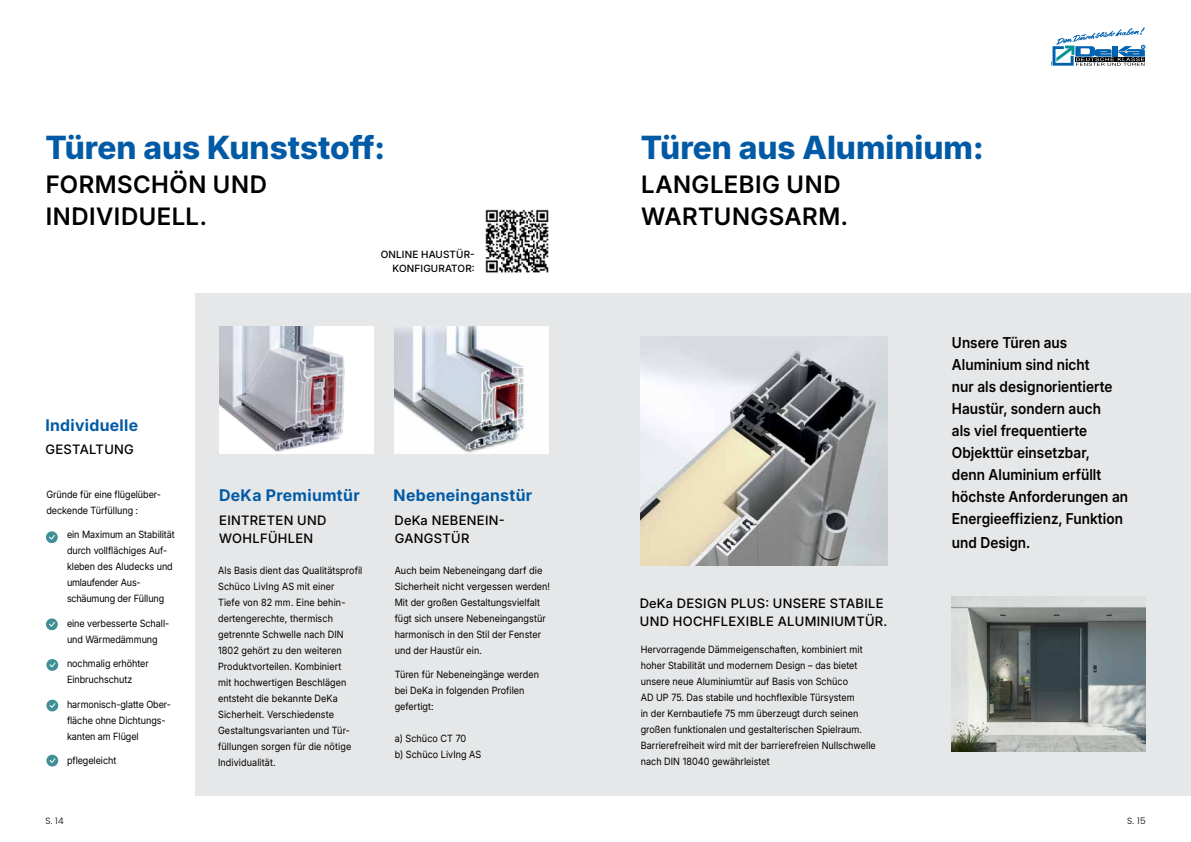
<style>
.page{position:relative;width:1191px;height:842px;background:#fff}
.page>*{position:absolute;margin:0;border:0;box-sizing:border-box;transform-origin:0 0}
.t1{font:800 32px "Inter 18 pt";color:#005aa5}
.t2{font:600 24px/32px "Inter 18 pt";letter-spacing:.02em;color:#000}
.t3{font:700 16px "Inter 18 pt";letter-spacing:.02em;color:#005aa5}
.t4{font:600 15px/22px "Inter 18 pt";letter-spacing:.005em;color:#000;scale:.92 1}
.t5{font:500 13px/18px "Inter 18 pt";letter-spacing:.025em;color:#000}
.t6{font:10px/16px "Inter 18 pt";letter-spacing:.005em;color:#000;scale:.92 1}
.t7{font:500 10px/14px "Inter 18 pt";letter-spacing:.015em;color:#000;text-align:right}
.t8{font:300 9px "Poppins";color:#000}
</style>
<div class="page">
<svg style="left:1051px;top:27px;width:94px;height:39px"></svg>
<div style="left:0;top:293px;width:1191px;height:503px;background:#e6e7e8"></div>
<img style="left:219px;top:326px;width:154px;height:128px">
<img style="left:394px;top:326px;width:155px;height:128px">
<img style="left:641px;top:336px;width:246px;height:229px">
<div style="left:0;top:270px;width:194px;height:539px;background:#fff"></div>
<img style="left:485px;top:209px;width:64px;height:64px">
<img style="left:952px;top:597px;width:193px;height:155px">
<svg style="left:46px;top:531px;width:12px;height:12px"></svg>
<svg style="left:46px;top:618px;width:12px;height:12px"></svg>
<svg style="left:46px;top:659px;width:12px;height:12px"></svg>
<svg style="left:46px;top:700px;width:12px;height:11px"></svg>
<svg style="left:46px;top:755px;width:12px;height:12px"></svg>
<h1 class="t1" style="left:45px;top:124px;width:341px">Türen aus Kunststoff:</h1>
<h1 class="t1" style="left:641px;top:124px;width:344px">Türen aus Aluminium:</h1>
<h2 class="t2" style="left:46px;top:168px;width:223px">FORMSCHÖN UND<br>INDIVIDUELL.</h2>
<p class="t7" style="left:381px;top:247px;width:95px">ONLINE HAUSTÜR-<br>KONFIGURATOR:</p>
<h3 class="t3" style="left:45px;top:413px;width:94px">Individuelle</h3>
<h3 class="t5" style="left:45px;top:440px;width:90px">GESTALTUNG</h3>
<p class="t6" style="left:46px;top:486px;width:126px">Gründe für eine flügelüber&shy;deckende Türfüllung :</p>
<p class="t6" style="left:67px;top:526px;width:119px">ein Maximum an Stabilität durch vollflächiges Auf&shy;kleben des Aludecks und umlaufender Aus&shy;schäumung der Füllung</p>
<p class="t6" style="left:67px;top:615px;width:113px">eine verbesserte Schall&shy;und Wärmedämmung</p>
<p class="t6" style="left:67px;top:655px;width:90px">nochmalig erhöhter<br>Einbruchschutz</p>
<p class="t6" style="left:67px;top:696px;width:115px">harmonisch-glatte Ober&shy;fläche ohne Dichtungs&shy;kanten am Flügel</p>
<p class="t6" style="left:67px;top:752px;width:55px">pflegeleicht</p>
<h3 class="t3" style="left:219px;top:483px;width:142px">DeKa Premiumtür</h3>
<h3 class="t5" style="left:219px;top:511px;width:109px">EINTRETEN UND<br>WOHLFÜHLEN</h3>
<p class="t6" style="left:218px;top:562px;width:158px">Als Basis dient das Qualitätsprofil<br>Schüco LivIng AS mit einer<br>Tiefe von 82 mm. Eine behin&shy;dertengerechte, thermisch getrennte Schwelle nach DIN<br>1802 gehört zu den weiteren<br>Produktvorteilen. Kombiniert<br>mit hochwertigen Beschlägen entsteht die bekannte DeKa<br>Sicherheit. Verschiedenste<br>Gestaltungsvarianten und Tür&shy;füllungen sorgen für die nötige<br>Individualität.</p>
<h3 class="t3" style="left:393px;top:483px;width:140px">Nebeneinganstür</h3>
<h3 class="t5" style="left:394px;top:511px;width:112px">DeKa NEBENEIN-<br>GANGSTÜR</h3>
<p class="t6" style="left:395px;top:562px;width:170px">Auch beim Nebeneingang darf die<br>Sicherheit nicht vergessen werden!<br>Mit der großen Gestaltungsvielfalt fügt sich unsere Nebeneingangstür harmonisch in den Stil der Fenster und der Haustür ein.</p>
<p class="t6" style="left:395px;top:666px;width:158px">Türen für Nebeneingänge werden bei DeKa in folgenden Profilen gefertigt:</p>
<p class="t6" style="left:395px;top:730px;width:96px">a) Schüco CT 70<br>b) Schüco LivIng AS</p>
<h2 class="t2" style="left:641px;top:168px;width:208px">LANGLEBIG UND<br>WARTUNGSARM.</h2>
<h3 class="t5" style="left:640px;top:593px;width:249px">DeKa DESIGN PLUS: UNSERE STABILE<br>UND HOCHFLEXIBLE ALUMINIUMTÜR.</h3>
<p class="t6" style="left:640px;top:641px;width:257px">Hervorragende Dämmeigenschaften, kombiniert mit hoher Stabilität und modernem Design – das bietet unsere neue Aluminiumtür auf Basis von Schüco<br>AD UP 75. Das stabile und hochflexible Türsystem<br>in der Kernbautiefe 75 mm überzeugt durch seinen großen funktionalen und gestalterischen Spielraum.<br>Barrierefreiheit wird mit der barrierefreien Nullschwelle nach DIN 18040 gewährleistet</p>
<h3 class="t4" style="left:952px;top:331px;width:193px">Unsere Türen aus<br>Aluminium sind nicht<br>nur als designorientierte<br>Haustür, sondern auch<br>als viel frequentierte<br>Objekttür einsetzbar,<br>denn Aluminium erfüllt höchste Anforderungen an<br>Energieeffizienz, Funktion</h3>
<h3 class="t4" style="left:952px;top:531px;width:87px">und Design.</h3>
<p class="t8" style="left:45px;top:816px;width:20px">S. 14</p>
<p class="t8" style="left:1127px;top:816px;width:20px">S. 15</p>
</div>
